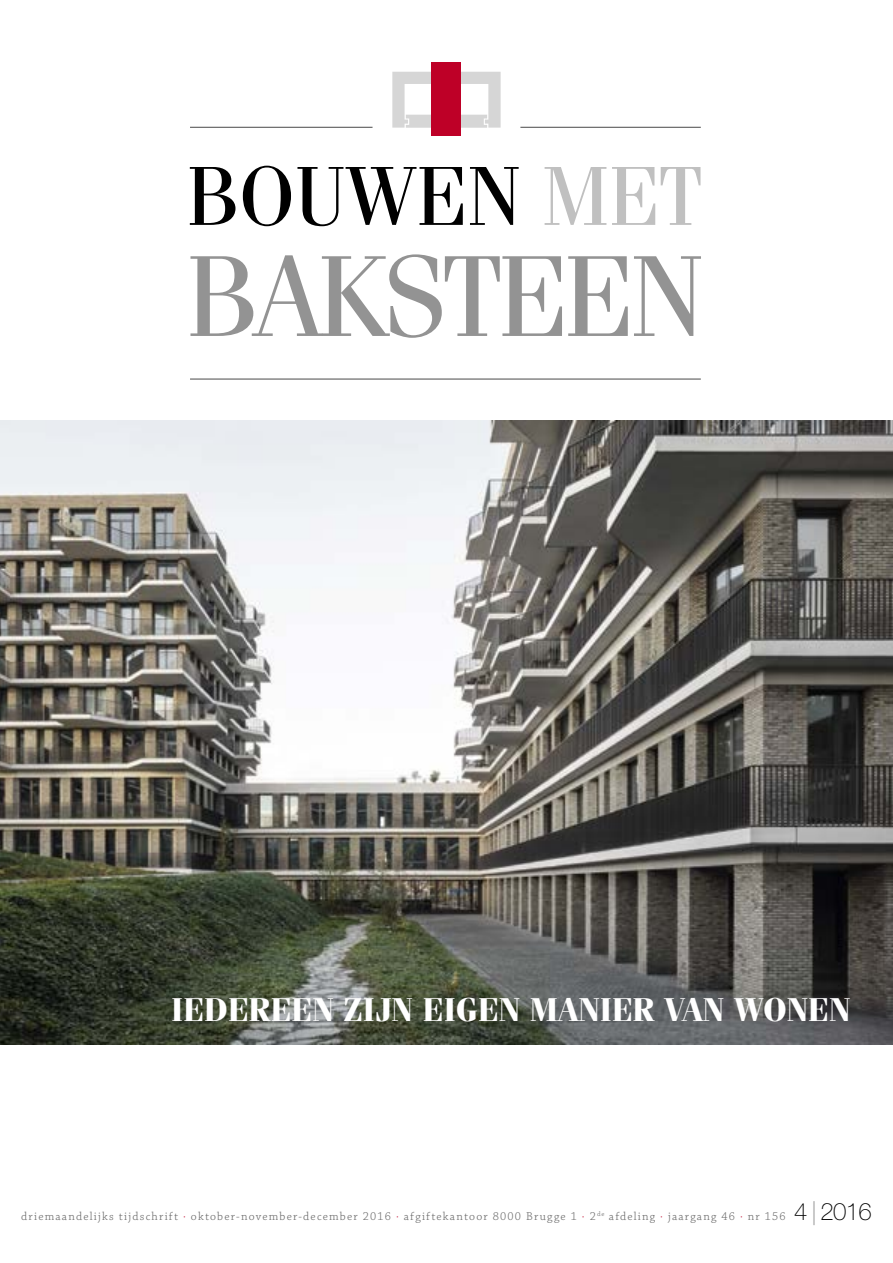
<style>
.page{position:relative;width:893px;height:1263px;background:#fff}
.page>*{position:absolute;margin:0;border:0;box-sizing:border-box;transform-origin:0 0}
.t1{font:115.2px "Fenice Std";letter-spacing:-.04em;color:#939393}
.t2{font:83.7px "Fenice Std";letter-spacing:-.01em;color:#000}
.t3{font:700 33px "Fenice Std";color:#fff}
.t4{font:100 24px "Helvetica Neue LT Std";color:#000}
.t5{font:300 12px "Chaparral Pro";letter-spacing:.1em;color:#636363}
.s1{color:#c0c0c0}
.s2{color:#be0027}
.s3{color:#939393}
</style>
<div class="page">
<img style="left:0;top:420px;width:893px;height:624px">
<svg style="left:392px;top:72px;width:109px;height:56px"></svg>
<div style="left:432px;top:63px;width:29px;height:73px;background:#be0027"></div>
<hr style="left:190px;top:127px;width:182px;height:1px;background:#636363">
<hr style="left:520px;top:127px;width:181px;height:1px;background:#636363">
<hr style="left:190px;top:378px;width:511px;height:2px;background:#636363">
<h2 class="t2" style="left:186px;top:146px;width:517px">BOUWEN <span class="s1">MET</span></h2>
<h1 class="t1" style="left:186px;top:227px;width:520px">BAKSTEEN</h1>
<h3 class="t3" style="left:171px;top:989px;width:681px">IEDEREEN ZIJN EIGEN MANIER VAN WONEN</h3>
<p class="t5" style="left:21px;top:1210px;width:766px">driemaandelijks tijdschrift <span class="s2">·</span> oktober-november-december 2016 <span class="s2">·</span> afgiftekantoor 8000 Brugge 1 <span class="s2">·</span> 2<sup>de</sup> afdeling <span class="s2">·</span> jaargang 46 <span class="s2">·</span> nr 156</p>
<h3 class="t4" style="left:794px;top:1198px;width:79px">4 <span class="s3">|</span> 2016</h3>
</div>
